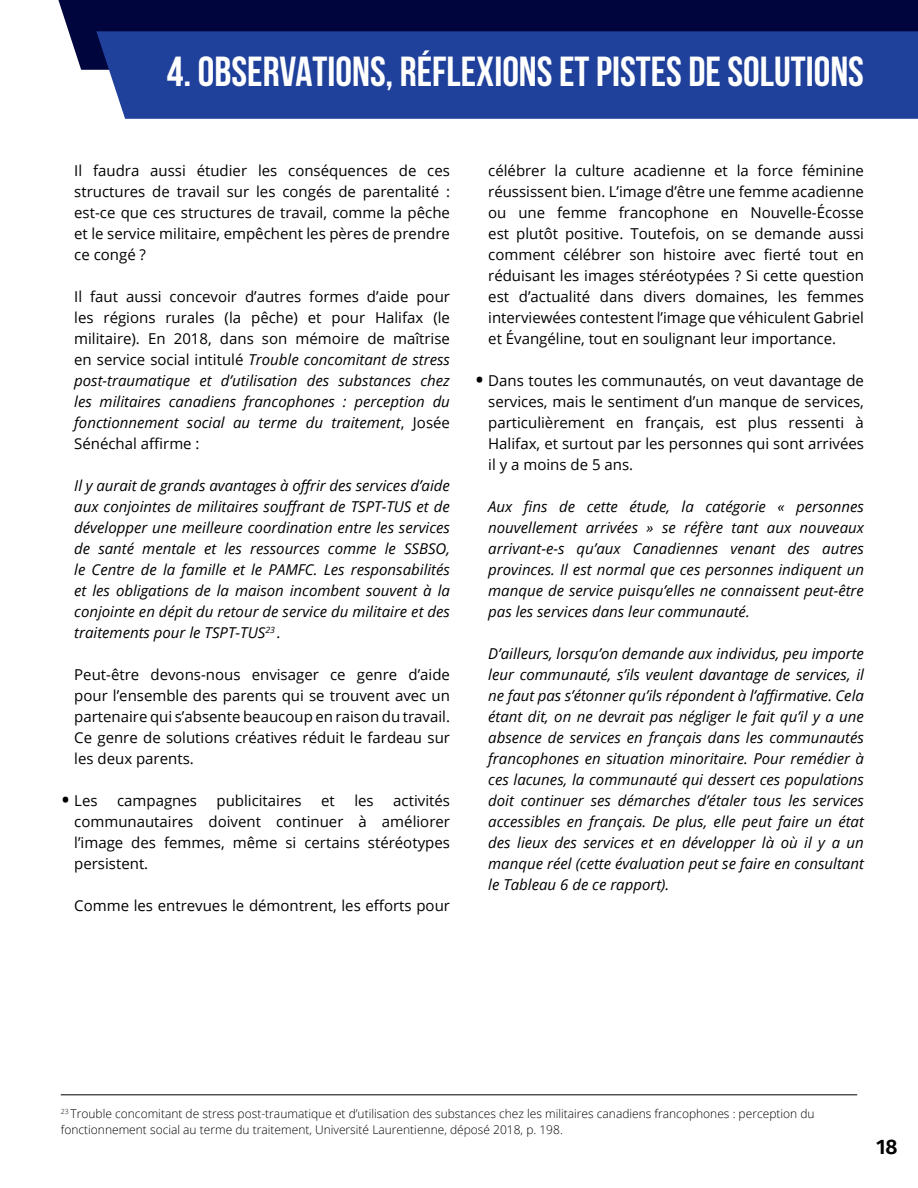
<style>
.page{position:relative;width:918px;height:1188px;background:#fff}
.page>*{position:absolute;margin:0;border:0;box-sizing:border-box;transform-origin:0 0}
.t1{font:700 42px "Bebas Neue";color:#fff}
.t2{font:600 21px "Fira Sans";color:#000}
.t3{font:15px/21px "Open Sans";color:#000;text-align:justify}
.t4{font:italic 15px/21px "Open Sans";color:#000;text-align:justify}
.t5{font:300 12px/16.5px "Open Sans";color:#000}
.s1{font-style:italic}
.s2{font-size:25.5px}
</style>
<div class="page">
<div style="left:58px;top:0;width:860px;height:70px;background:#00053e"></div>
<div style="left:96px;top:31px;width:822px;height:88px;background:#20419b"></div>
<hr style="left:61px;top:1095px;width:796px;height:1px;background:#000">
<h1 class="t1" style="left:167px;top:48px;width:699px">4. OBSERVATIONS, RÉFLEXIONS ET PISTES DE SOLUTIONS</h1>
<p class="t3" style="left:74px;top:159px;width:377px">Il faudra aussi étudier les conséquences de ces structures de travail sur les congés de parentalité : est-ce que ces structures de travail, comme la pêche et le service militaire, empêchent les pères de prendre ce congé ?</p>
<p class="t3" style="left:74px;top:285px;width:377px">Il faut aussi concevoir d’autres formes d’aide pour les régions rurales (la pêche) et pour Halifax (le militaire). En 2018, dans son mémoire de maîtrise en service social intitulé <span class="s1">Trouble concomitant de stress post-traumatique et d’utilisation des substances chez les militaires canadiens francophones : perception du fonctionnement social au terme du traitement</span>, Josée Sénéchal affirme :</p>
<p class="t4" style="left:74px;top:474px;width:377px">Il y aurait de grands avantages à offrir des services d’aide aux conjointes de militaires souffrant de TSPT-TUS et de développer une meilleure coordination entre les services de santé mentale et les ressources comme le SSBSO, le Centre de la famille et le PAMFC. Les responsabilités et les obligations de la maison incombent souvent à la conjointe en dépit du retour de service du militaire et des traitements pour le TSPT-TUS<sup>23</sup> .</p>
<p class="t3" style="left:74px;top:663px;width:377px">Peut-être devons-nous envisager ce genre d’aide pour l’ensemble des parents qui se trouvent avec un partenaire qui s’absente beaucoup en raison du travail.<br>Ce genre de solutions créatives réduit le fardeau sur les deux parents.</p>
<p class="t3" style="left:61px;top:789px;width:38px"><span class="s2">•</span> Les</p>
<p class="t3" style="left:117px;top:789px;width:81px">campagnes</p>
<p class="t3" style="left:217px;top:789px;width:87px">publicitaires</p>
<p class="t3" style="left:321px;top:789px;width:15px">et</p>
<p class="t3" style="left:354px;top:789px;width:21px">les</p>
<p class="t3" style="left:74px;top:789px;width:377px;text-indent:319px">activités communautaires doivent continuer à améliorer l’image des femmes, même si certains stéréotypes persistent.</p>
<p class="t3" style="left:74px;top:894px;width:377px">Comme les entrevues le démontrent, les efforts pour</p>
<p class="t3" style="left:488px;top:159px;width:377px">célébrer la culture acadienne et la force féminine réussissent bien. L’image d’être une femme acadienne ou une femme francophone en Nouvelle-Écosse est plutôt positive. Toutefois, on se demande aussi comment célébrer son histoire avec fierté tout en réduisant les images stéréotypées ? Si cette question est d’actualité dans divers domaines, les femmes interviewées contestent l’image que véhiculent Gabriel et Évangéline, tout en soulignant leur importance.</p>
<p class="t3" style="left:488px;top:369px;width:377px;text-indent:-14px"><span class="s2">•</span> Dans toutes les communautés, on veut davantage de services, mais le sentiment d’un manque de services, particulièrement en français, est plus ressenti à Halifax, et surtout par les personnes qui sont arrivées il y a moins de 5 ans.</p>
<p class="t4" style="left:488px;top:495px;width:377px">Aux fins de cette étude, la catégorie « personnes nouvellement arrivées » se réfère tant aux nouveaux arrivant-e-s qu’aux Canadiennes venant des autres provinces. Il est normal que ces personnes indiquent un manque de service puisqu’elles ne connaissent peut-être pas les services dans leur communauté.</p>
<p class="t4" style="left:488px;top:642px;width:377px">D’ailleurs, lorsqu’on demande aux individus, peu importe leur communauté, s’ils veulent davantage de services, il ne faut pas s’étonner qu’ils répondent à l’affirmative. Cela étant dit, on ne devrait pas négliger le fait qu’il y a une absence de services en français dans les communautés francophones en situation minoritaire. Pour remédier à ces lacunes, la communauté qui dessert ces populations doit continuer ses démarches d’étaler tous les services accessibles en français. De plus, elle peut faire un état des lieux des services et en développer là où il y a un manque réel (cette évaluation peut se faire en consultant le Tableau 6 de ce rapport).</p>
<p class="t5" style="left:61px;top:1105px;width:755px"><sup>23</sup> Trouble concomitant de stress post-traumatique et d’utilisation des substances chez les militaires canadiens francophones : perception du fonctionnement social au terme du traitement, Université Laurentienne, déposé 2018, p. 198.</p>
<h2 class="t2" style="left:876px;top:1129px;width:23px">18</h2>
</div>
